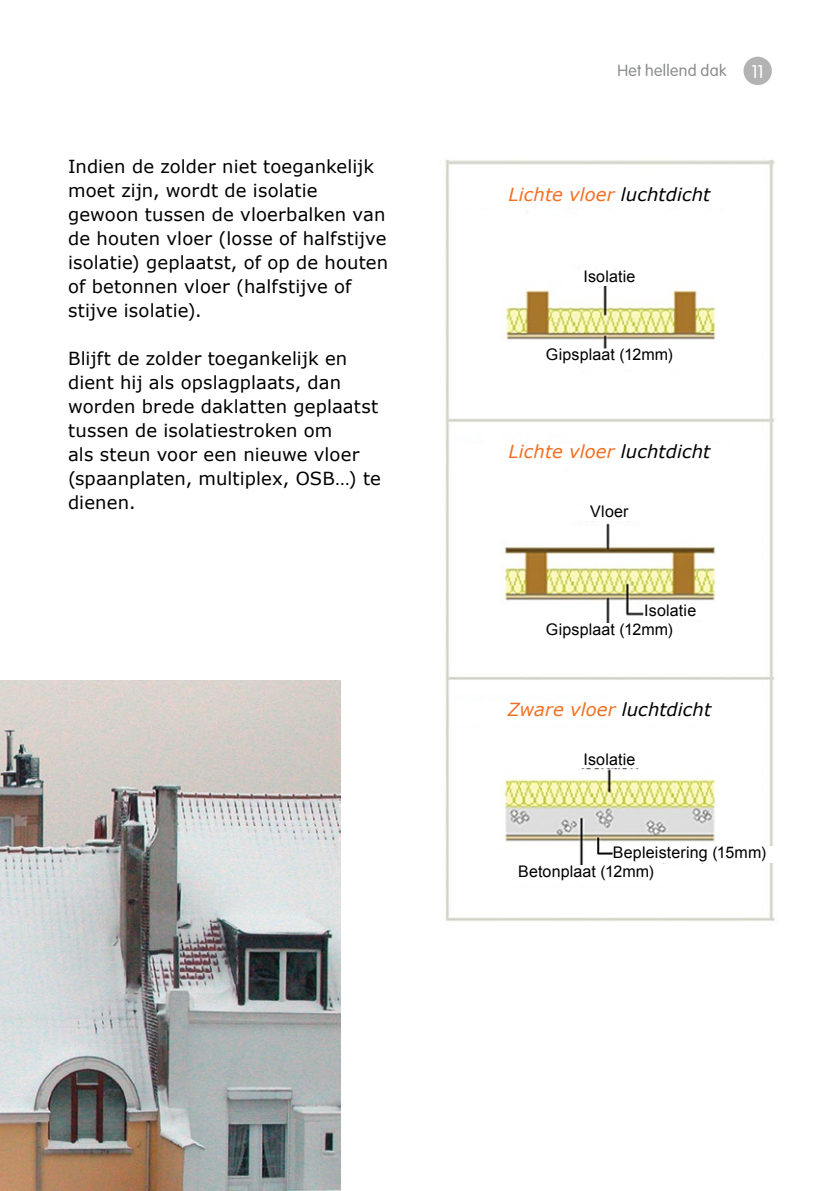
<style>
.page{position:relative;width:840px;height:1191px;background:#fff}
.page>*{position:absolute;margin:0;border:0;box-sizing:border-box;transform-origin:0 0}
.t1{font:18px/24px "Verdana";letter-spacing:.005em;color:#000}
.t2{font:italic 18px "Verdana";letter-spacing:.005em;color:#f36f21}
.t3{font:300 18px "VAG Rounded Std";color:#fff}
.t4{font:16px "Arial";letter-spacing:.01em;color:#000}
.t5{font:300 16px "VAG Rounded Std";letter-spacing:.02em;color:#8a8c8c}
.s1{color:#000}
</style>
<div class="page">
<div style="left:743px;top:57px;width:28px;height:28px;background:#b2b3b2;border-radius:50%"></div>
<img style="left:445px;top:159px;width:330px;height:763px">
<img style="left:0;top:680px;width:340px;height:511px">
<div style="left:453px;top:187px;width:312px;height:21px;background:#fff"></div>
<div style="left:453px;top:444px;width:312px;height:23px;background:#fff"></div>
<div style="left:453px;top:702px;width:312px;height:22px;background:#fff"></div>
<div style="left:568px;top:270px;width:81px;height:15px;background:#fff"></div>
<div style="left:568px;top:753px;width:81px;height:15px;background:#fff"></div>
<div style="left:568px;top:506px;width:81px;height:15px;background:#fff"></div>
<div style="left:643px;top:604px;width:82px;height:15px;background:#fff"></div>
<div style="left:495px;top:349px;width:227px;height:20px;background:#fff"></div>
<div style="left:495px;top:865px;width:227px;height:20px;background:#fff"></div>
<div style="left:495px;top:623px;width:227px;height:20px;background:#fff"></div>
<div style="left:612px;top:846px;width:171px;height:16px;background:#fff"></div>
<p class="t1" style="left:68px;top:153px;width:321px">Indien de zolder niet toegankelijk moet zijn, wordt de isolatie gewoon tussen de vloerbalken van de houten vloer (losse of halfstijve isolatie) geplaatst, of op de houten of betonnen vloer (halfstijve of stijve isolatie).</p>
<p class="t1" style="left:68px;top:345px;width:314px">Blijft de zolder toegankelijk en dient hij als opslagplaats, dan worden brede daklatten geplaatst tussen de isolatiestroken om<br>als steun voor een nieuwe vloer (spaanplaten, multiplex, OSB…) te dienen.</p>
<p class="t5" style="left:617px;top:62px;width:110px">Het hellend dak</p>
<p class="t3" style="left:751px;top:61px;width:14px">11</p>
<p class="t2" style="left:508px;top:183px;width:203px">Lichte vloer <span class="s1">luchtdicht</span></p>
<p class="t4" style="left:583px;top:267px;width:54px">Isolatie</p>
<p class="t4" style="left:545px;top:346px;width:128px">Gipsplaat (12mm)</p>
<p class="t2" style="left:508px;top:440px;width:203px">Lichte vloer <span class="s1">luchtdicht</span></p>
<p class="t4" style="left:590px;top:503px;width:40px">Vloer</p>
<p class="t4" style="left:643px;top:601px;width:54px">Isolatie</p>
<p class="t4" style="left:545px;top:620px;width:128px">Gipsplaat (12mm)</p>
<p class="t2" style="left:507px;top:698px;width:205px">Zware vloer <span class="s1">luchtdicht</span></p>
<p class="t4" style="left:583px;top:750px;width:54px">Isolatie</p>
<p class="t4" style="left:612px;top:843px;width:155px">Bepleistering (15mm)</p>
<p class="t4" style="left:518px;top:862px;width:137px">Betonplaat (12mm)</p>
</div>
